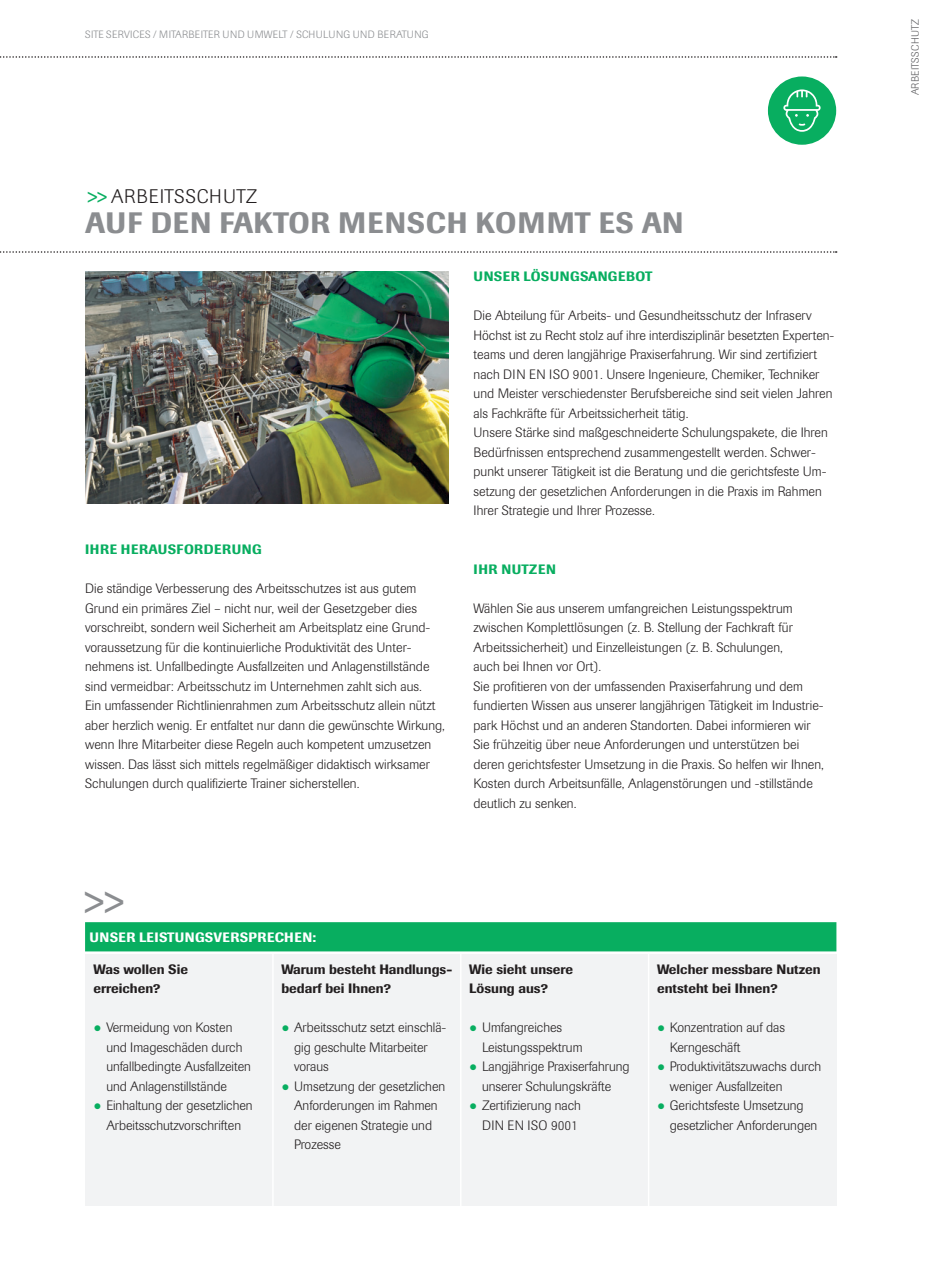
<style>
.page{position:relative;width:936px;height:1263px;background:#fff}
.page>*{position:absolute;margin:0;border:0;box-sizing:border-box;transform-origin:0 0}
.HL_2{font:39px "Imago BQ";color:#8b8d90}
.HL_2_FS{font:500 29.25px "Imago BQ";letter-spacing:.025em;color:#8b8d90}
.HL_2_oben_mit{font:300 19.5px "Imago BQ";letter-spacing:.04em;color:#231f20}
.Copy{font:300 13.5px/19.5px "Imago BQ";letter-spacing:.005em;color:#231f20}
.Textbox_HL_1{font:500 13.5px/19.5px "Imago BQ";color:#231f20}
.Copy_HL_1{font:500 13.5px "Imago BQ";letter-spacing:.05em;color:#08ae60}
.Tabellen_HL_Balk{font:500 13.5px "Imago BQ";letter-spacing:.025em;color:#fff}
.Copy_HL_1-2{font:500 13.5px "Imago BQ";letter-spacing:.025em;color:#08ae60}
.Header{font:300 10.5px "Imago BQ";letter-spacing:.02em;color:#8b8d90}
.Register{font:300 10.5px "Imago BQ";letter-spacing:.02em;color:#5f5f62}
.s1{font-weight:400;color:#08ae60}
.s2{font-family:"Arial";font-weight:400;color:#08ae60}
</style>
<div class="page">
<svg style="left:0;top:251px;width:836px;height:2px"></svg>
<div style="left:648px;top:955px;width:188px;height:251px;background:#f2f3f4"></div>
<div style="left:460px;top:955px;width:188px;height:251px;background:#f2f3f4"></div>
<div style="left:273px;top:955px;width:187px;height:251px;background:#f2f3f4"></div>
<div style="left:85px;top:955px;width:188px;height:251px;background:#f2f3f4"></div>
<div style="left:85px;top:922px;width:751px;height:29px;background:#08ae60"></div>
<hr style="left:460px;top:953px;width:1px;height:255px;background:#fff">
<hr style="left:647px;top:953px;width:2px;height:255px;background:#fff">
<hr style="left:272px;top:953px;width:2px;height:255px;background:#fff">
<img style="left:85px;top:271px;width:363px;height:232px">
<svg style="left:0;top:56px;width:836px;height:2px"></svg>
<p class="Header" style="left:85px;top:28px;width:345px">SITE SERVICES / MITARBEITER UND UMWELT / SCHULUNG UND BERATUNG</p>
<p class="HL_2_oben_mit" style="left:85px;top:186px;width:173px"><span class="s1">&gt;&gt;</span> ARBEITSSCHUTZ</p>
<p class="HL_2_FS" style="left:85px;top:205px;width:600px">AUF DEN FAKTOR MENSCH KOMMT ES AN</p>
<p class="Copy_HL_1" style="left:85px;top:541px;width:178px">IHRE HERAUSFORDERUNG</p>
<p class="Copy" style="left:85px;top:579px;width:346px">Die ständige Verbesserung des Arbeitsschutzes ist aus gutem Grund ein primäres Ziel – nicht nur, weil der Gesetzgeber dies vorschreibt, sondern weil Sicherheit am Arbeitsplatz eine Grund&shy;voraussetzung für die kontinuierliche Produktivität des Unter&shy;nehmens ist. Unfallbedingte Ausfallzeiten und Anlagenstillstände sind vermeidbar: Arbeitsschutz im Unternehmen zahlt sich aus.</p>
<p class="Copy" style="left:85px;top:696px;width:361px">Ein umfassender Richtlinienrahmen zum Arbeitsschutz allein nützt aber herzlich wenig. Er entfaltet nur dann die gewünschte Wirkung, wenn Ihre Mitarbeiter diese Regeln auch kompetent umzusetzen wissen. Das lässt sich mittels regelmäßiger didaktisch wirksamer Schulungen durch qualifizierte Trainer sicherstellen.</p>
<p class="Copy_HL_1-2" style="left:473px;top:268px;width:180px">UNSER LÖSUNGSANGEBOT</p>
<p class="Copy" style="left:473px;top:306px;width:362px">Die Abteilung für Arbeits- und Gesundheitsschutz der Infraserv Höchst ist zu Recht stolz auf ihre interdisziplinär besetzten Experten&shy;teams und deren langjährige Praxiserfahrung. Wir sind zertifiziert nach DIN EN ISO 9001. Unsere Ingenieure, Chemiker, Techniker und Meister verschiedenster Berufsbereiche sind seit vielen Jahren als Fachkräfte für Arbeitssicherheit tätig.</p>
<p class="Copy" style="left:473px;top:423px;width:356px">Unsere Stärke sind maßgeschneiderte Schulungspakete, die Ihren Bedürfnissen entsprechend zusammengestellt werden. Schwer&shy;punkt unserer Tätigkeit ist die Beratung und die gerichtsfeste Um&shy;setzung der gesetzlichen Anforderungen in die Praxis im Rahmen Ihrer Strategie und Ihrer Prozesse.</p>
<p class="Copy_HL_1" style="left:473px;top:561px;width:84px">IHR NUTZEN</p>
<p class="Copy" style="left:473px;top:598px;width:321px">Wählen Sie aus unserem umfangreichen Leistungsspektrum zwischen Komplettlösungen (z. B. Stellung der Fachkraft für Arbeitssicherheit) und Einzelleistungen (z. B. Schulungen, auch bei Ihnen vor Ort).</p>
<p class="Copy" style="left:473px;top:676px;width:352px">Sie profitieren von der umfassenden Praxiserfahrung und dem fundierten Wissen aus unserer langjährigen Tätigkeit im Industrie&shy;park Höchst und an anderen Standorten. Dabei informieren wir Sie frühzeitig über neue Anforderungen und unterstützen bei deren gerichtsfester Umsetzung in die Praxis. So helfen wir Ihnen, Kosten durch Arbeitsunfälle, Anlagenstörungen und -stillstände deutlich zu senken.</p>
<p class="HL_2" style="left:80px;top:877px;width:49px">&gt;&gt;</p>
<p class="Tabellen_HL_Balk" style="left:89px;top:929px;width:228px">UNSER LEISTUNGSVERSPRECHEN:</p>
<p class="Textbox_HL_1" style="left:94px;top:959px;width:96px">Was wollen Sie erreichen?</p>
<p class="Copy" style="left:106px;top:1018px;width:146px;text-indent:-13px"><span class="s2">●</span> Vermeidung von Kosten und Imageschäden durch unfallbedingte Ausfallzeiten und Anlagenstillstände</p>
<p class="Copy" style="left:94px;top:1096px;width:160px;text-align:center"><span class="s2">●</span> Einhaltung der gesetzlichen<br>Arbeitsschutzvorschriften</p>
<p class="Textbox_HL_1" style="left:281px;top:959px;width:172px">Warum besteht Handlungs&shy;bedarf bei Ihnen?</p>
<p class="Copy" style="left:294px;top:1018px;width:154px;text-indent:-13px"><span class="s2">●</span> Arbeitsschutz setzt einschlä&shy;gig geschulte Mitarbeiter voraus</p>
<p class="Copy" style="left:294px;top:1076px;width:153px;text-indent:-13px"><span class="s2">●</span> Umsetzung der gesetzlichen<br>Anforderungen im Rahmen der eigenen Strategie und<br>Prozesse</p>
<p class="Textbox_HL_1" style="left:469px;top:959px;width:105px">Wie sieht unsere<br>Lösung aus?</p>
<p class="Copy" style="left:482px;top:1018px;width:102px;text-indent:-13px"><span class="s2">●</span> Umfangreiches<br>Leistungsspektrum</p>
<p class="Copy" style="left:469px;top:1057px;width:162px;text-align:center"><span class="s2">●</span> Langjährige Praxiserfahrung unserer Schulungskräfte</p>
<p class="Copy" style="left:469px;top:1096px;width:113px;text-align:right"><span class="s2">●</span> Zertifizierung nach<br>DIN EN ISO 9001</p>
<p class="Textbox_HL_1" style="left:657px;top:959px;width:165px">Welcher messbare Nutzen entsteht bei Ihnen?</p>
<p class="Copy" style="left:669px;top:1018px;width:117px;text-indent:-13px"><span class="s2">●</span> Konzentration auf das<br>Kerngeschäft</p>
<p class="Copy" style="left:669px;top:1057px;width:153px;text-indent:-13px"><span class="s2">●</span> Produktivitätszuwachs durch weniger Ausfallzeiten</p>
<p class="Copy" style="left:669px;top:1096px;width:149px;text-indent:-13px"><span class="s2">●</span> Gerichtsfeste Umsetzung gesetzlicher Anforderungen</p>
<p class="Register" style="left:909px;top:95px;width:78px;rotate:-90deg">ARBEITSSCHUTZ</p>
</div>
